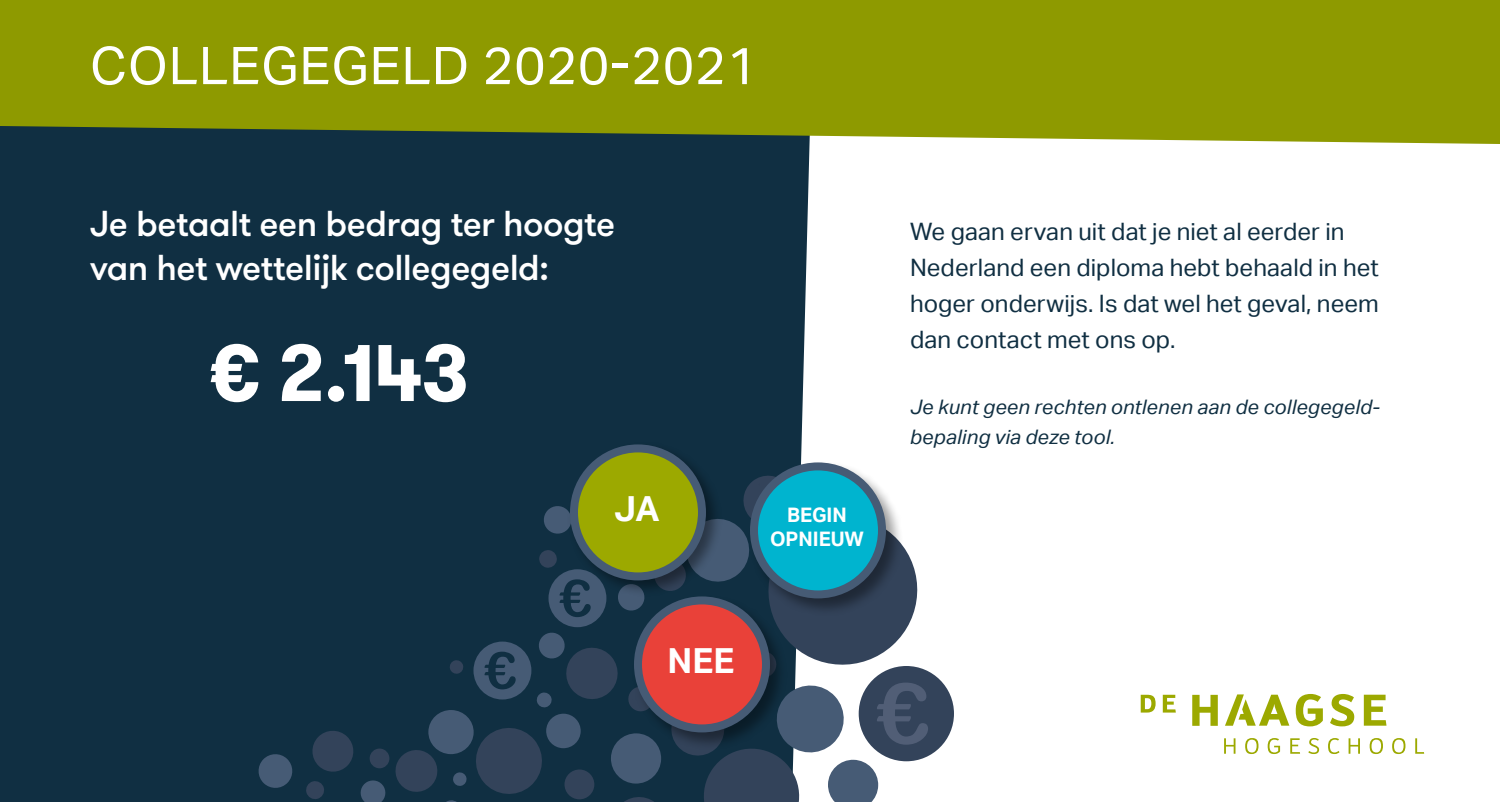
<style>
.page{position:relative;width:1500px;height:802px;background:#fff}
.page>*{position:absolute;margin:0;border:0;box-sizing:border-box;transform-origin:0 0}
.t1{font:700 80px "GT Walsheim Pro";color:#fff}
.t2{font:52px "Aktiv Grotesk";letter-spacing:.02em;color:#fff}
.t3{font:500 36px/44px "GT Walsheim Pro";letter-spacing:-.015em;color:#fff}
.t4{font:700 34.6px "Aktiv Grotesk";color:#fff}
.t5{font:24px/36px "Aktiv Grotesk";letter-spacing:.005em;color:#102f42}
.t6{font:italic 20px/30px "Aktiv Grotesk";letter-spacing:.01em;color:#102f42}
.t7{font:700 20px/24px "Aktiv Grotesk";color:#fff;text-align:center}
</style>
<div class="page">
<div style="left:0;top:144px;width:810px;height:658px;background:#102f42"></div>
<div style="left:0;top:0;width:1500px;height:144px;background:#8e9a00"></div>
<svg style="left:257px;top:752px;width:37px;height:38px"></svg>
<svg style="left:370px;top:748px;width:20px;height:20px"></svg>
<svg style="left:305px;top:729px;width:82px;height:73px;background:#1e384d"></svg>
<svg style="left:1141px;top:694px;width:283px;height:60px"></svg>
<svg style="left:393px;top:447px;width:561px;height:355px"></svg>
<div style="left:566px;top:441px;width:157px;height:157px;background:#000;opacity:.4"></div>
<div style="left:574px;top:448px;width:128px;height:128px;background:#9ca900;border-radius:50%"></div>
<div style="left:570px;top:444px;width:136px;height:136px;border:8px solid #465b75;border-radius:50%"></div>
<div style="left:632px;top:594px;width:156px;height:156px;background:#000;opacity:.4"></div>
<div style="left:638px;top:600px;width:128px;height:128px;background:#e94139;border-radius:50%"></div>
<div style="left:634px;top:596px;width:136px;height:136px;border:8px solid #465b75;border-radius:50%"></div>
<div style="left:748px;top:460px;width:156px;height:156px;background:#000;opacity:.4"></div>
<div style="left:754px;top:466px;width:128px;height:128px;background:#00b4cf;border-radius:50%"></div>
<div style="left:750px;top:462px;width:136px;height:136px;border:8px solid #465b75;border-radius:50%"></div>
<h2 class="t2" style="left:90px;top:36px;width:669px">COLLEGEGELD 2020-2021</h2>
<h3 class="t3" style="left:90px;top:203px;width:527px">Je betaalt een bedrag ter hoogte van het wettelijk collegegeld:</h3>
<h1 class="t1" style="left:210px;top:321px;width:261px">€ 2.143</h1>
<h3 class="t4" style="left:614px;top:489px;width:47px">JA</h3>
<p class="t7" style="left:770px;top:503px;width:95px">BEGIN<br>OPNIEUW</p>
<h3 class="t4" style="left:668px;top:641px;width:68px">NEE</h3>
<p class="t5" style="left:910px;top:214px;width:470px">We gaan ervan uit dat je niet al eerder in Nederland een diploma hebt behaald in het hoger onderwijs. Is dat wel het geval, neem dan contact met ons op.</p>
<p class="t6" style="left:910px;top:392px;width:472px">Je kunt geen rechten ontlenen aan de collegegeld&shy;bepaling via deze tool.</p>
</div>
